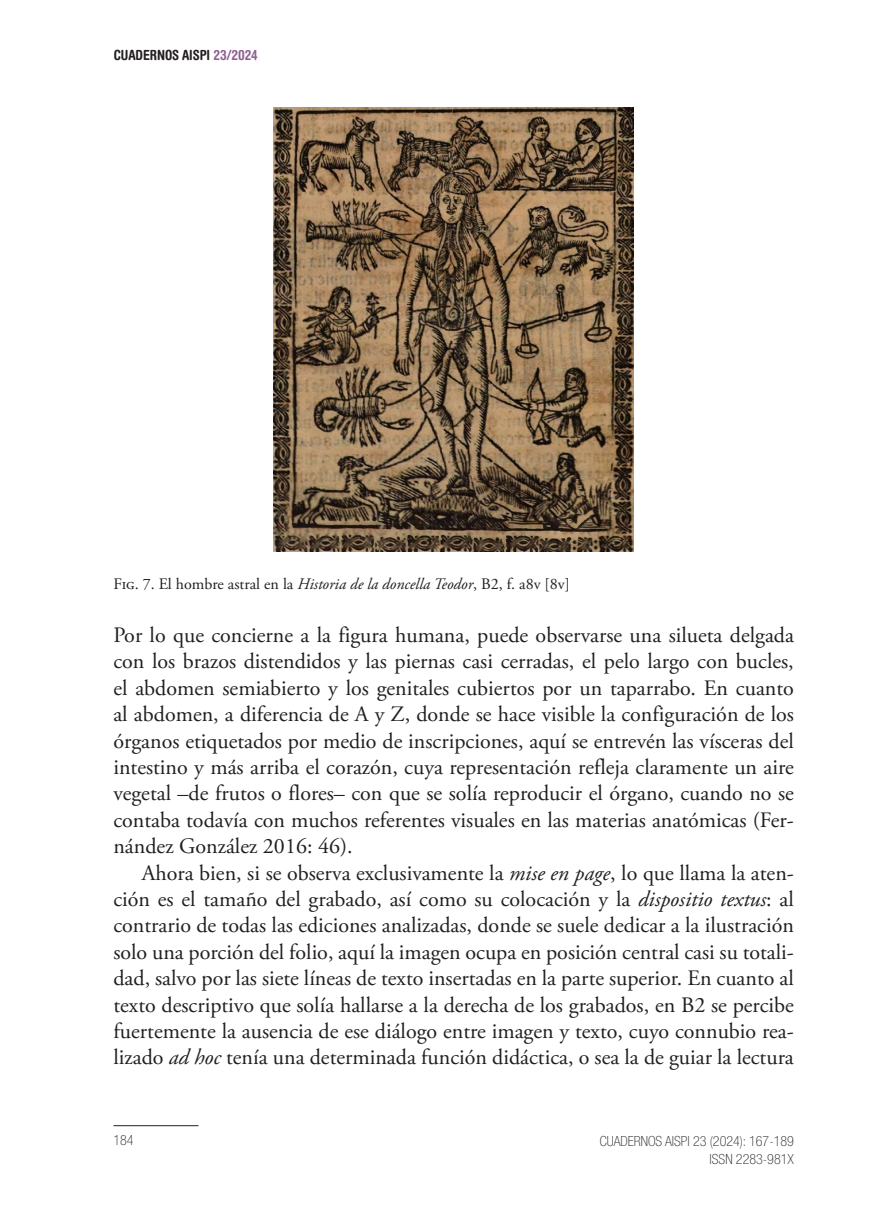
<style>
.page{position:relative;width:879px;height:1219px;background:#fff}
.page>*{position:absolute;margin:0;border:0;box-sizing:border-box;transform-origin:0 0}
.testo_senza_rientro{font:22px/26.4px "Adobe Garamond Pro";letter-spacing:-.045em;color:#231f20;text-align:justify}
.testo{font:22px/26.4px "Adobe Garamond Pro";letter-spacing:-.005em;color:#231f20;text-align:justify}
.didascalia{font:16px "Adobe Garamond Pro";color:#231f20}
.t1{font:100 condensed 14px/18px "Helvetica Neue";color:#231f20;text-align:right}
.t2{font:700 condensed 14px "Helvetica Rounded LT Std";letter-spacing:-.005em;color:#231f20}
.s1{color:#8e6191}
.s2{font-style:italic}
</style>
<div class="page">
<hr style="left:113px;top:1125px;width:85px;height:1px;background:#231f20">
<img style="left:274px;top:107px;width:359px;height:445px">
<p class="t2" style="left:114px;top:46px;width:146px">CUADERNOS AISPI <span class="s1">23/2024</span></p>
<p class="didascalia" style="left:113px;top:574px;width:458px">Fig. 7. El hombre astral en la <span class="s2">Historia de la doncella Teodor</span>, B2, f. a8v [8v]</p>
<p class="testo_senza_rientro" style="left:113px;top:623px;width:682px">Por lo que concierne a la figura humana, puede observarse una silueta delgada con los brazos distendidos y las piernas casi cerradas, el pelo largo con bucles, el abdomen semiabierto y los genitales cubiertos por un taparrabo. En cuanto al abdomen, a diferencia de A y Z, donde se hace visible la configuración de los órganos etiquetados por medio de inscripciones, aquí se entrevén las vísceras del intestino y más arriba el corazón, cuya representación refleja claramente un aire vegetal –de frutos o flores– con que se solía reproducir el órgano, cuando no se contaba todavía con muchos referentes visuales en las materias anatómicas (Fer&shy;nández González 2016: 46).</p>
<p class="testo" style="left:113px;top:860px;width:682px;text-indent:28px">Ahora bien, si se observa exclusivamente la <span class="s2">mise en page</span>, lo que llama la aten&shy;ción es el tamaño del grabado, así como su colocación y la <span class="s2">dispositio textus</span>: al contrario de todas las ediciones analizadas, donde se suele dedicar a la ilustración solo una porción del folio, aquí la imagen ocupa en posición central casi su totali&shy;dad, salvo por las siete líneas de texto insertadas en la parte superior. En cuanto al texto descriptivo que solía hallarse a la derecha de los grabados, en B2 se percibe fuertemente la ausencia de ese diálogo entre imagen y texto, cuyo connubio rea&shy;lizado <span class="s2">ad hoc</span> tenía una determinada función didáctica, o sea la de guiar la lectura</p>
<p class="t1" style="left:113px;top:1131px;width:22px">184</p>
<p class="t1" style="left:600px;top:1132px;width:196px">CUADERNOS AISPI 23 (2024): 167-189<br>ISSN 2283-981X</p>
</div>
